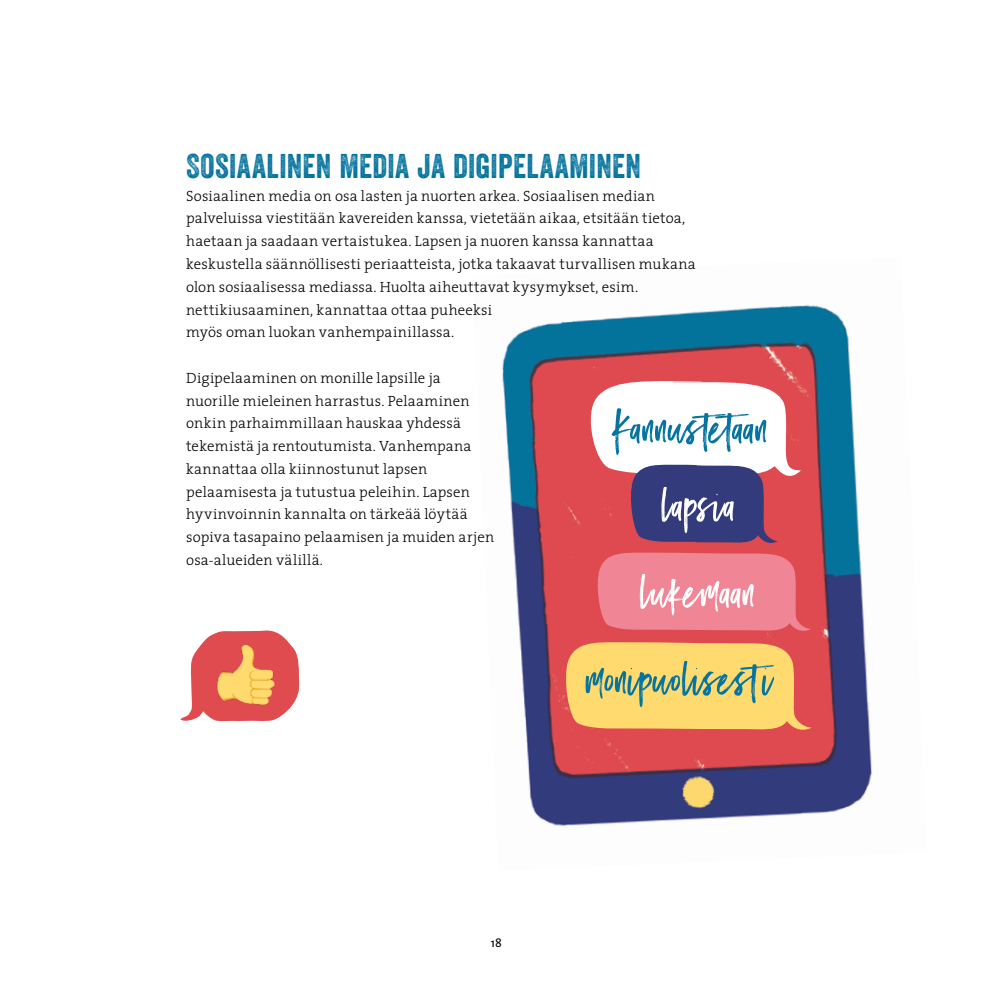
<style>
.page{position:relative;width:993px;height:993px;background:#fff}
.page>*{position:absolute;margin:0;border:0;box-sizing:border-box;transform-origin:0 0}
.LEIPIS_0504_2019{font:33.25px "Veneer Two";letter-spacing:.01em;color:#06749e}
.LEIPIS_0504_2019-2{font:300 14.88px/22.8px "The Serif";letter-spacing:.015em;color:#000}
.t1{font:12.25px "The Sans";color:#000}
</style>
<div class="page">
<img style="left:502px;top:305px;width:370px;height:522px">
<svg style="left:180px;top:630px;width:119px;height:92px"></svg>
<img style="left:210px;top:641px;width:71px;height:72px">
<svg style="left:562px;top:641px;width:249px;height:92px;background:#e5b96d"></svg>
<svg style="left:594px;top:552px;width:216px;height:82px;background:#ed8290"></svg>
<svg style="left:585px;top:380px;width:215px;height:166px"></svg>
<p class="LEIPIS_0504_2019" style="left:186px;top:146px;width:456px">SOSIAALINEN MEDIA JA DIGIPELAAMINEN</p>
<p class="LEIPIS_0504_2019-2" style="left:186px;top:184px;width:511px">Sosiaalinen media on osa lasten ja nuorten arkea. Sosiaalisen median palveluissa viestitään kavereiden kanssa, vietetään aikaa, etsitään tietoa, haetaan ja saadaan vertaistukea. Lapsen ja nuoren kanssa kannattaa keskustella säännöllisesti periaatteista, jotka takaavat turvallisen mukana olon sosiaalisessa mediassa. Huolta aiheuttavat kysymykset, esim. nettikiusaaminen, kannattaa ottaa puheeksi<br>myös oman luokan vanhempainillassa.</p>
<p class="LEIPIS_0504_2019-2" style="left:186px;top:366px;width:309px">Digipelaaminen on monille lapsille ja nuorille mieleinen harrastus. Pelaaminen onkin parhaimmillaan hauskaa yhdessä tekemistä ja rentoutumista. Vanhempana kannattaa olla kiinnostunut lapsen pelaamisesta ja tutustua peleihin. Lapsen hyvinvoinnin kannalta on tärkeää löytää sopiva tasapaino pelaamisen ja muiden arjen osa-alueiden välillä.</p>
<p class="t1" style="left:491px;top:932px;width:13px">18</p>
</div>
